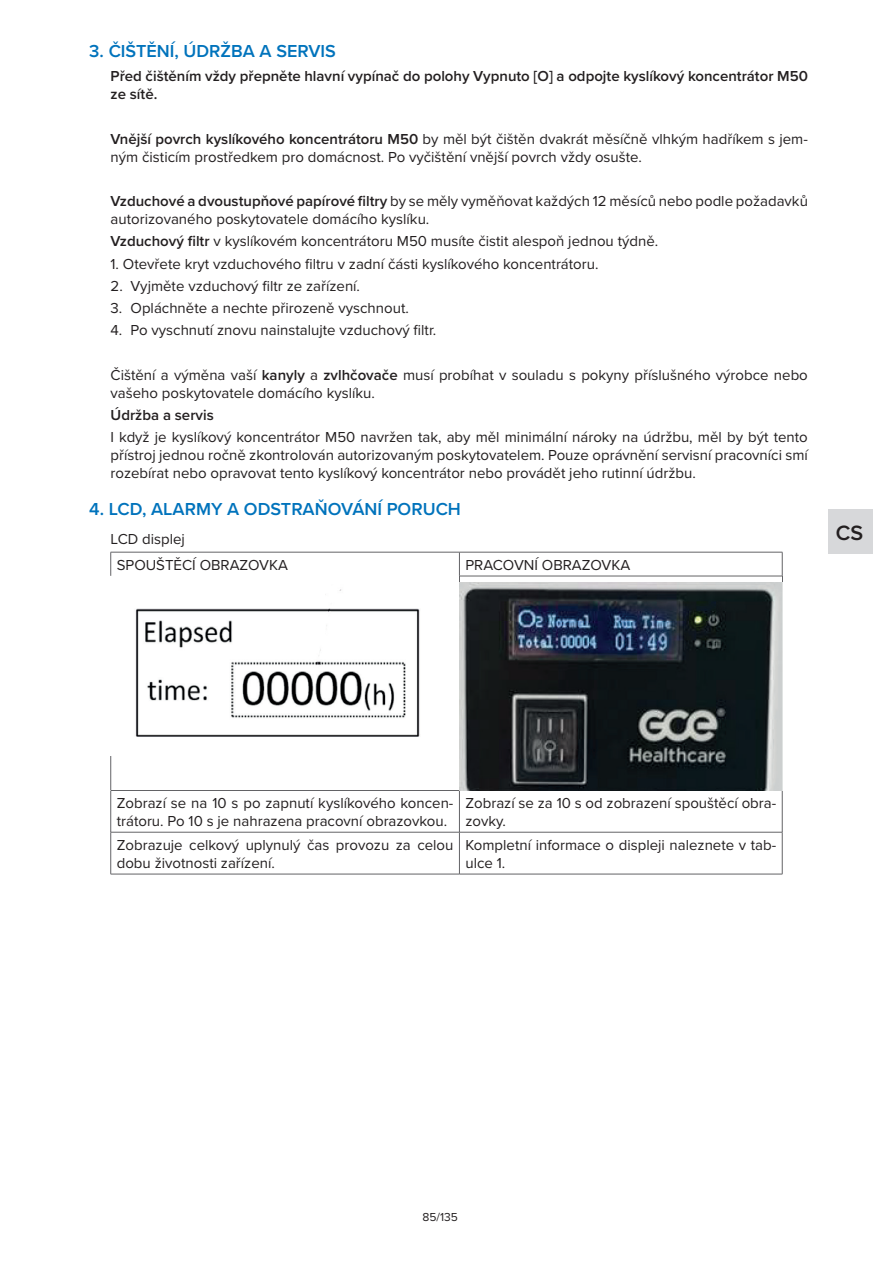
<style>
.page{position:relative;width:893px;height:1263px;background:#fff}
.page>*{position:absolute;margin:0;border:0;box-sizing:border-box;transform-origin:0 0}
.t1{font:600 21.45px "Proxima Nova";color:#231f20}
.t2{font:600 18px "Proxima Nova";color:#0073bc}
.t3{font:15px/18px "Proxima Nova";color:#231f20}
.t4{font:600 15px/18px "Proxima Nova";color:#231f20}
.t5{font:12px "Proxima Nova";color:#231f20}
.s1{font-weight:600}
</style>
<div class="page">
<div style="left:828px;top:510px;width:45px;height:44px;background:#d7d8da"></div>
<hr style="left:111px;top:552px;width:348px;height:1px;background:#636366">
<svg style="left:110px;top:552px;width:1px;height:24px"></svg>
<hr style="left:459px;top:552px;width:323px;height:1px;background:#636366">
<svg style="left:459px;top:552px;width:1px;height:24px"></svg>
<svg style="left:782px;top:552px;width:1px;height:24px"></svg>
<hr style="left:111px;top:576px;width:348px;height:1px;background:#636366">
<hr style="left:110px;top:576px;width:1px;height:214px;background:#636366">
<hr style="left:459px;top:576px;width:323px;height:1px;background:#636366">
<hr style="left:459px;top:576px;width:1px;height:214px;background:#636366">
<hr style="left:782px;top:576px;width:1px;height:214px;background:#636366">
<hr style="left:111px;top:790px;width:348px;height:1px;background:#636366">
<hr style="left:110px;top:790px;width:1px;height:42px;background:#636366">
<hr style="left:459px;top:790px;width:323px;height:1px;background:#636366">
<hr style="left:459px;top:790px;width:1px;height:42px;background:#636366">
<hr style="left:782px;top:790px;width:1px;height:42px;background:#636366">
<hr style="left:111px;top:832px;width:348px;height:1px;background:#636366">
<hr style="left:110px;top:832px;width:1px;height:42px;background:#636366">
<hr style="left:459px;top:832px;width:323px;height:1px;background:#636366">
<hr style="left:459px;top:832px;width:1px;height:42px;background:#636366">
<hr style="left:782px;top:832px;width:1px;height:42px;background:#636366">
<hr style="left:111px;top:874px;width:348px;height:1px;background:#636366">
<hr style="left:459px;top:874px;width:323px;height:1px;background:#636366">
<img style="left:111px;top:576px;width:347px;height:161px">
<img style="left:460px;top:582px;width:322px;height:208px">
<p class="t2" style="left:89px;top:37px;width:248px">3. ČIŠTĚNÍ, ÚDRŽBA A SERVIS</p>
<p class="t4" style="left:111px;top:67px;width:699px">Před čištěním vždy přepněte hlavní vypínač do polohy Vypnuto [O] a odpojte kyslíkový koncentrátor M50 ze sítě.</p>
<p class="t3" style="left:111px;top:129px;width:699px"><span class="s1">Vnější povrch kyslíkového koncentrátoru M50</span> by měl být čištěn dvakrát měsíčně vlhkým hadříkem s jem&shy;ným čisticím prostředkem pro domácnost. Po vyčištění vnější povrch vždy osušte.</p>
<p class="t3" style="left:111px;top:191px;width:699px"><span class="s1">Vzduchové a dvoustupňové papírové filtry</span> by se měly vyměňovat každých 12 měsíců nebo podle požadavků autorizovaného poskytovatele domácího kyslíku.</p>
<p class="t3" style="left:111px;top:232px;width:549px"><span class="s1">Vzduchový filtr</span> v kyslíkovém koncentrátoru M50 musíte čistit alespoň jednou týdně.</p>
<p class="t3" style="left:111px;top:254px;width:489px">1. Otevřete kryt vzduchového filtru v zadní části kyslíkového koncentrátoru.</p>
<p class="t3" style="left:111px;top:276px;width:251px">2. Vyjměte vzduchový filtr ze zařízení.</p>
<p class="t3" style="left:111px;top:298px;width:300px">3. Opláchněte a nechte přirozeně vyschnout.</p>
<p class="t3" style="left:111px;top:321px;width:327px">4. Po vyschnutí znovu nainstalujte vzduchový filtr.</p>
<p class="t3" style="left:111px;top:365px;width:699px">Čištění a výměna vaší <span class="s1">kanyly</span> a <span class="s1">zvlhčovače</span> musí probíhat v souladu s pokyny příslušného výrobce nebo vašeho poskytovatele domácího kyslíku.</p>
<p class="t4" style="left:111px;top:406px;width:105px">Údržba a servis</p>
<p class="t3" style="left:111px;top:428px;width:699px;text-align:justify">I když je kyslíkový koncentrátor M50 navržen tak, aby měl minimální nároky na údržbu, měl by být tento přístroj jednou ročně zkontrolován autorizovaným poskytovatelem. Pouze oprávnění servisní pracovníci smí rozebírat nebo opravovat tento kyslíkový koncentrátor nebo provádět jeho rutinní údržbu.</p>
<p class="t2" style="left:89px;top:496px;width:373px">4. LCD, ALARMY A ODSTRAŇOVÁNÍ PORUCH</p>
<p class="t3" style="left:117px;top:525px;width:173px;line-height:26.1px;text-indent:-6px">LCD displej<br>SPOUŠTĚCÍ OBRAZOVKA</p>
<p class="t3" style="left:465px;top:555px;width:166px">PRACOVNÍ OBRAZOVKA</p>
<h1 class="t1" style="left:836px;top:517px;width:29px">CS</h1>
<p class="t3" style="left:117px;top:793px;width:338px">Zobrazí se na 10 s po zapnutí kyslíkového koncen&shy;trátoru. Po 10 s je nahrazena pracovní obrazovkou.</p>
<p class="t3" style="left:465px;top:793px;width:312px">Zobrazí se za 10 s od zobrazení spouštěcí obra&shy;zovky.</p>
<p class="t3" style="left:117px;top:835px;width:338px">Zobrazuje celkový uplynulý čas provozu za celou dobu životnosti zařízení.</p>
<p class="t3" style="left:465px;top:835px;width:312px">Kompletní informace o displeji naleznete v tab&shy;ulce 1.</p>
<p class="t5" style="left:422px;top:1208px;width:37px">85/135</p>
</div>
